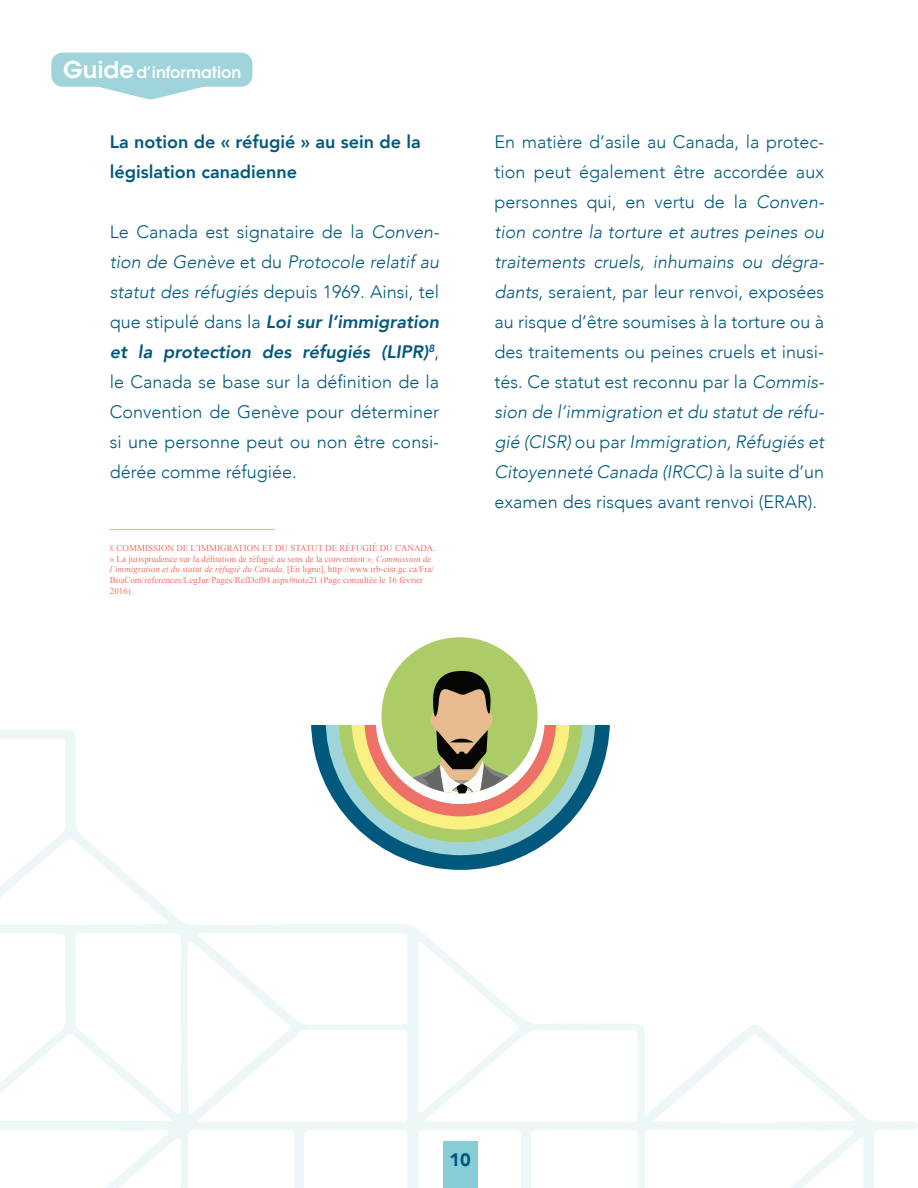
<style>
.page{position:relative;width:918px;height:1188px;background:#fff}
.page>*{position:absolute;margin:0;border:0;box-sizing:border-box;transform-origin:0 0}
.t1{font:300 18px/30px "Avenir";color:#00597d;text-align:justify}
.t2{font:800 18px/30px "Avenir";color:#00597d}
.t3{font:900 18px "Avenir";color:#00597d}
.t4{font:600 15.6px "ITC Avant Garde Std";color:#fff}
.t5{font:9px/10.8px "Times New Roman";color:#ee7168;scale:.75 1}
.s1{font-size:23.1px}
.s2{font-style:italic}
.s3{font-weight:800;font-style:italic}
</style>
<div class="page">
<div style="left:51px;top:53px;width:201px;height:34px;background:#9fd4db;border-radius:11px"></div>
<svg style="left:95px;top:86px;width:111px;height:13px"></svg>
<div style="left:382px;top:637px;width:156px;height:156px;background:#abcc66;border-radius:50%"></div>
<svg style="left:381px;top:663px;width:157px;height:58px"></svg>
<svg style="left:0;top:721px;width:918px;height:467px"></svg>
<hr style="left:110px;top:529px;width:165px;height:1px;background:#f5aaa4">
<p class="t4" style="left:63px;top:63px;width:180px"><span class="s1">Guide</span>d’information</p>
<p class="t2" style="left:110px;top:126px;width:313px">La notion de « réfugié » au sein de la législation canadienne</p>
<p class="t1" style="left:110px;top:216px;width:331px">Le Canada est signataire de la <span class="s2">Conven&shy;tion de Genève</span> et du <span class="s2">Protocole relatif au statut des réfugiés</span> depuis 1969. Ainsi, tel que stipulé dans la <span class="s3">Loi sur l’immigration et la protection des réfugiés (LIPR)</span><sup>8</sup>, le Canada se base sur la définition de la Convention de Genève pour déterminer si une personne peut ou non être consi&shy;dérée comme réfugiée.</p>
<p class="t5" style="left:110px;top:542px;width:436px">8. COMMISSION DE L’IMMIGRATION ET DU STATUT DE RÉFUGIÉ DU CANADA. « La jurisprudence sur la définition de réfugié au sens de la convention », <span class="s2">Commission de l’immigration et du statut de réfugié du Canada</span>, [En ligne], http://www.irb-cisr.gc.ca/Fra/ BoaCom/references/LegJur/Pages/RefDef04.aspx#note21 (Page consultée le 16 février 2016).</p>
<p class="t1" style="left:495px;top:126px;width:331px">En matière d’asile au Canada, la protec&shy;tion peut également être accordée aux personnes qui, en vertu de la <span class="s2">Conven&shy;tion contre la torture et autres peines ou traitements cruels, inhumains ou dégra&shy;dants</span>, seraient, par leur renvoi, exposées au risque d’être soumises à la torture ou à des traitements ou peines cruels et inusi&shy;tés. Ce statut est reconnu par la <span class="s2">Commis&shy;sion de l’immigration et du statut de réfu&shy;gié (CISR)</span> ou par <span class="s2">Immigration, Réfugiés et Citoyenneté Canada (IRCC)</span> à la suite d’un examen des risques avant renvoi (ERAR).</p>
<p class="t3" style="left:450px;top:1144px;width:23px">10</p>
</div>
